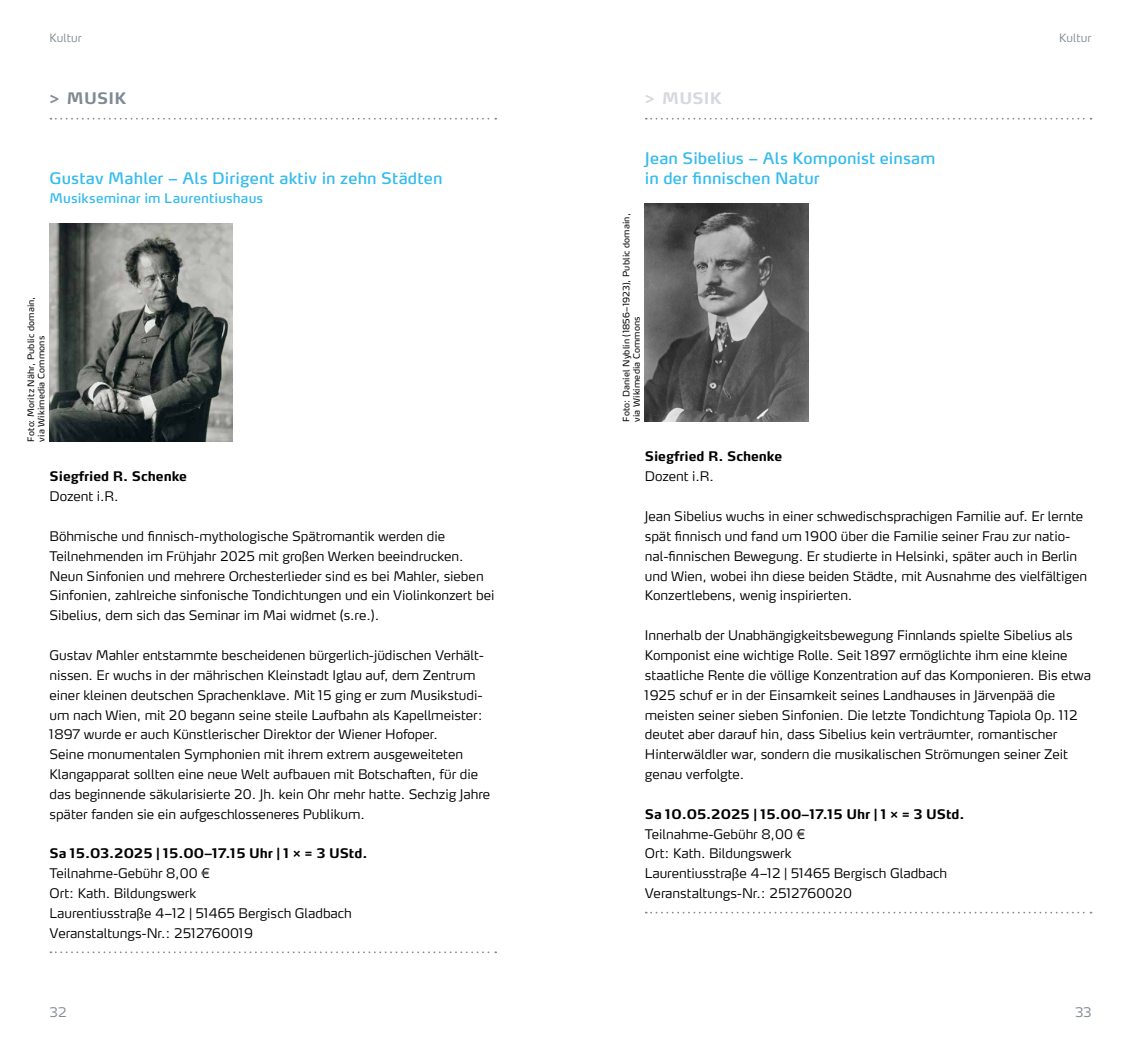
<style>
.page{position:relative;width:1141px;height:1042px;background:#fff}
.page>*{position:absolute;margin:0;border:0;box-sizing:border-box;transform-origin:0 0}
.t1{font:15.75px/19.8px "Max OT";letter-spacing:.01em;color:#3be}
.t2{font:700 15.75px "Max OT";letter-spacing:.015em;color:#808a94}
.t3{font:700 15.75px "Max OT";letter-spacing:.015em;color:#d5d8dd}
.t4{font:300 13.12px/19.8px "Max OT";letter-spacing:-.005em;color:#000}
.t5{font:700 13.12px "Max OT";letter-spacing:-.005em;color:#000}
.t6{font:13.12px "Max OT";letter-spacing:.01em;color:#3be}
.t7{font:300 13.12px "Max OT";color:#808a94}
.t8{font:300 11.38px "Max OT";letter-spacing:.005em;color:#808a94}
.t9{font:8.75px/10.5px "Max OT";letter-spacing:.02em;color:#000}
</style>
<div class="page">
<svg style="left:50px;top:951px;width:446px;height:2px"></svg>
<img style="left:50px;top:223px;width:182px;height:218px">
<svg style="left:646px;top:912px;width:445px;height:1px"></svg>
<img style="left:645px;top:203px;width:164px;height:219px">
<svg style="left:646px;top:118px;width:445px;height:2px"></svg>
<svg style="left:50px;top:118px;width:446px;height:2px"></svg>
<p class="t8" style="left:50px;top:31px;width:34px">Kultur</p>
<p class="t8" style="left:1059px;top:31px;width:34px">Kultur</p>
<p class="t2" style="left:50px;top:89px;width:78px">&gt; MUSIK</p>
<p class="t3" style="left:645px;top:89px;width:78px">&gt; MUSIK</p>
<p class="t1" style="left:50px;top:168px;width:394px">Gustav Mahler – Als Dirigent aktiv in zehn Städten</p>
<p class="t6" style="left:50px;top:190px;width:215px">Musikseminar im Laurentiushaus</p>
<p class="t9" style="left:26px;top:441px;width:146px;rotate:-90deg">Foto: Moritz Nähr, Public domain, via Wikimedia Commons</p>
<p class="t5" style="left:50px;top:468px;width:139px">Siegfried R. Schenke</p>
<p class="t4" style="left:50px;top:486px;width:71px">Dozent i.R.</p>
<p class="t4" style="left:50px;top:526px;width:446px">Böhmische und finnisch-mythologische Spätromantik werden die Teilnehmenden im Frühjahr 2025 mit großen Werken beeindrucken.<br>Neun Sinfonien und mehrere Orchesterlieder sind es bei Mahler, sieben Sinfonien, zahlreiche sinfonische Tondichtungen und ein Violinkonzert bei Sibelius, dem sich das Seminar im Mai widmet (s.re.).</p>
<p class="t4" style="left:50px;top:645px;width:442px">Gustav Mahler entstammte bescheidenen bürgerlich-jüdischen Verhält&shy;nissen. Er wuchs in der mährischen Kleinstadt Iglau auf, dem Zentrum einer kleinen deutschen Sprachenklave. Mit 15 ging er zum Musikstudi&shy;um nach Wien, mit 20 begann seine steile Laufbahn als Kapellmeister:<br>1897 wurde er auch Künstlerischer Direktor der Wiener Hofoper.<br>Seine monumentalen Symphonien mit ihrem extrem ausgeweiteten Klangapparat sollten eine neue Welt aufbauen mit Botschaften, für die das beginnende säkularisierte 20. Jh. kein Ohr mehr hatte. Sechzig Jahre später fanden sie ein aufgeschlosseneres Publikum.</p>
<p class="t5" style="left:50px;top:845px;width:319px">Sa 15.03.2025 | 15.00–17.15 Uhr | 1 × = 3 UStd.</p>
<p class="t4" style="left:50px;top:863px;width:304px">Teilnahme-Gebühr 8,00 €<br>Ort: Kath. Bildungswerk<br>Laurentiusstraße 4–12 | 51465 Bergisch Gladbach Veranstaltungs-Nr.: 2512760019</p>
<p class="t1" style="left:645px;top:148px;width:292px">Jean Sibelius – Als Komponist einsam in der finnischen Natur</p>
<p class="t9" style="left:621px;top:422px;width:210px;rotate:-90deg">Foto: Daniel Nyblin (1856–1923), Public domain, via Wikimedia Commons</p>
<p class="t5" style="left:645px;top:448px;width:139px">Siegfried R. Schenke</p>
<p class="t4" style="left:645px;top:466px;width:71px">Dozent i.R.</p>
<p class="t4" style="left:645px;top:506px;width:444px">Jean Sibelius wuchs in einer schwedischsprachigen Familie auf. Er lernte spät finnisch und fand um 1900 über die Familie seiner Frau zur natio&shy;nal-finnischen Bewegung. Er studierte in Helsinki, später auch in Berlin und Wien, wobei ihn diese beiden Städte, mit Ausnahme des vielfältigen Konzertlebens, wenig inspirierten.</p>
<p class="t4" style="left:645px;top:625px;width:448px">Innerhalb der Unabhängigkeitsbewegung Finnlands spielte Sibelius als Komponist eine wichtige Rolle. Seit 1897 ermöglichte ihm eine kleine staatliche Rente die völlige Konzentration auf das Komponieren. Bis etwa 1925 schuf er in der Einsamkeit seines Landhauses in Järvenpää die meisten seiner sieben Sinfonien. Die letzte Tondichtung Tapiola 0p. 112 deutet aber darauf hin, dass Sibelius kein verträumter, romantischer Hinterwäldler war, sondern die musikalischen Strömungen seiner Zeit genau verfolgte.</p>
<p class="t5" style="left:645px;top:805px;width:321px">Sa 10.05.2025 | 15.00–17.15 Uhr | 1 × = 3 UStd.</p>
<p class="t4" style="left:645px;top:824px;width:304px">Teilnahme-Gebühr 8,00 €<br>Ort: Kath. Bildungswerk<br>Laurentiusstraße 4–12 | 51465 Bergisch Gladbach Veranstaltungs-Nr.: 2512760020</p>
<p class="t7" style="left:50px;top:1004px;width:18px">32</p>
<p class="t7" style="left:1075px;top:1004px;width:18px">33</p>
</div>
